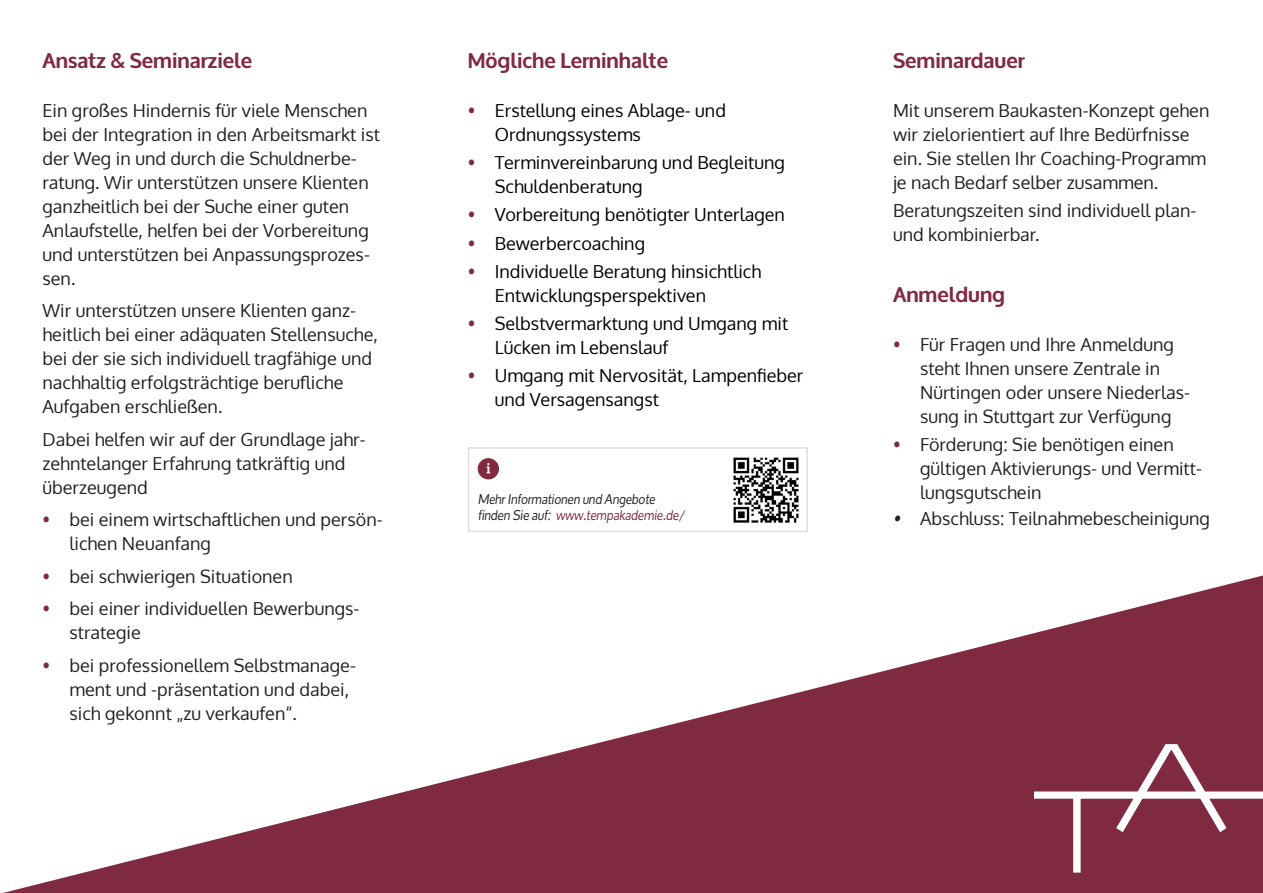
<style>
.page{position:relative;width:1263px;height:893px;background:#fff}
.page>*{position:absolute;margin:0;border:0;box-sizing:border-box;transform-origin:0 0}
.t1{font:700 21px "Oxygen";color:#802a42}
.t2{font:18px/24px "Oxygen";color:#231f20}
.t3{font:18px/24px "Oxygen";color:#000}
.t4{font:13.5px "Oxygen";color:#782743}
.t5{font:13.5px "Oxygen";color:#231f20}
.s1{color:#802a42}
.s2{color:#231f20}
.s3{font-style:inherit}
</style>
<div class="page">
<svg style="left:3px;top:575px;width:1260px;height:318px"></svg>
<svg style="left:1033px;top:743px;width:230px;height:130px;background:#8f4358"></svg>
<div style="left:468px;top:447px;width:340px;height:85px;border:2px solid #dde0df"></div>
<div style="left:478px;top:459px;width:20px;height:20px;background:#802a42;border-radius:50%"></div>
<div style="left:478px;top:458px;width:21px;height:21px;border:2px solid #802a42;border-radius:50%"></div>
<svg style="left:486px;top:463px;width:4px;height:10px"></svg>
<img style="left:733px;top:457px;width:66px;height:66px">
<p class="t1" style="left:43px;top:48px;width:211px">Ansatz &amp; Seminarziele</p>
<p class="t2" style="left:43px;top:98px;width:339px">Ein großes Hindernis für viele Menschen bei der Integration in den Arbeitsmarkt ist der Weg in und durch die Schuldnerbe&shy;ratung. Wir unterstützen unsere Klienten ganzheitlich bei der Suche einer guten Anlaufstelle, helfen bei der Vorbereitung und unterstützen bei Anpassungsprozes&shy;sen.</p>
<p class="t2" style="left:43px;top:299px;width:337px">Wir unterstützen unsere Klienten ganz&shy;heitlich bei einer adäquaten Stellensuche, bei der sie sich individuell tragfähige und nachhaltig erfolgsträchtige berufliche Aufgaben erschließen.</p>
<p class="t2" style="left:43px;top:427px;width:325px">Dabei helfen wir auf der Grundlage jahr&shy;zehntelanger Erfahrung tatkräftig und überzeugend</p>
<p class="t2" style="left:70px;top:508px;width:315px;text-indent:-27px"><span class="s1">•</span> bei einem wirtschaftlichen und persön&shy;lichen Neuanfang</p>
<p class="t2" style="left:43px;top:564px;width:252px"><span class="s1">•</span> bei schwierigen Situationen</p>
<p class="t2" style="left:70px;top:597px;width:291px;text-indent:-27px"><span class="s1">•</span> bei einer individuellen Bewerbungs&shy;strategie</p>
<p class="t2" style="left:70px;top:653px;width:288px;text-indent:-27px"><span class="s1">•</span> bei professionellem Selbstmanage&shy;ment und -präsentation und dabei, sich gekonnt „zu verkaufen“.</p>
<p class="t1" style="left:468px;top:48px;width:202px">Mögliche Lerninhalte</p>
<p class="t3" style="left:495px;top:98px;width:233px;text-indent:-27px"><span class="s1">•</span> Erstellung eines Ablage- und<br>Ordnungssystems</p>
<p class="t3" style="left:495px;top:151px;width:292px;text-indent:-27px"><span class="s1">•</span> Terminvereinbarung und Begleitung<br>Schuldenberatung</p>
<p class="t3" style="left:468px;top:203px;width:319px"><span class="s1">•</span> Vorbereitung benötigter Unterlagen</p>
<p class="t3" style="left:468px;top:231px;width:179px"><span class="s1">•</span> Bewerbercoaching</p>
<p class="t3" style="left:495px;top:259px;width:268px;text-indent:-27px"><span class="s1">•</span> Individuelle Beratung hinsichtlich<br>Entwicklungsperspektiven</p>
<p class="t3" style="left:495px;top:312px;width:295px;text-indent:-27px"><span class="s1">•</span> Selbstvermarktung und Umgang mit<br>Lücken im Lebenslauf</p>
<p class="t3" style="left:495px;top:364px;width:310px;text-indent:-27px"><span class="s1">•</span> Umgang mit Nervosität, Lampenfieber und Versagensangst</p>
<p class="t5" style="left:478px;top:487px;width:179px">Mehr Informationen und Angebote</p>
<p class="t4" style="left:478px;top:503px;width:208px"><span class="s2">finden Sie auf:</span> www.tempakademie.de/</p>
<p class="t1" style="left:893px;top:48px;width:133px">Seminardauer</p>
<p class="t2" style="left:893px;top:98px;width:318px">Mit unserem Baukasten-Konzept gehen wir zielorientiert auf Ihre Bedürfnisse ein. Sie stellen Ihr Coaching-Programm je nach Bedarf selber zusammen.</p>
<p class="t2" style="left:893px;top:199px;width:305px">Beratungszeiten sind individuell plan&shy;und kombinierbar.</p>
<p class="t1" style="left:893px;top:282px;width:114px">Anmeldung</p>
<p class="t2" style="left:920px;top:332px;width:271px;text-indent:-27px"><span class="s1">•</span> Für Fragen und Ihre Anmeldung steht Ihnen unsere Zentrale in<br>Nürtingen oder unsere Niederlas&shy;sung in Stuttgart zur Verfügung</p>
<p class="t2" style="left:920px;top:433px;width:283px;text-indent:-27px"><span class="s1">•</span> Förderung: Sie benötigen einen gültigen Aktivierungs- und Vermitt&shy;lungsgutschein</p>
<p class="t2" style="left:893px;top:506px;width:318px"><span class="s3">•</span> Abschluss: Teilnahmebescheinigung</p>
</div>
